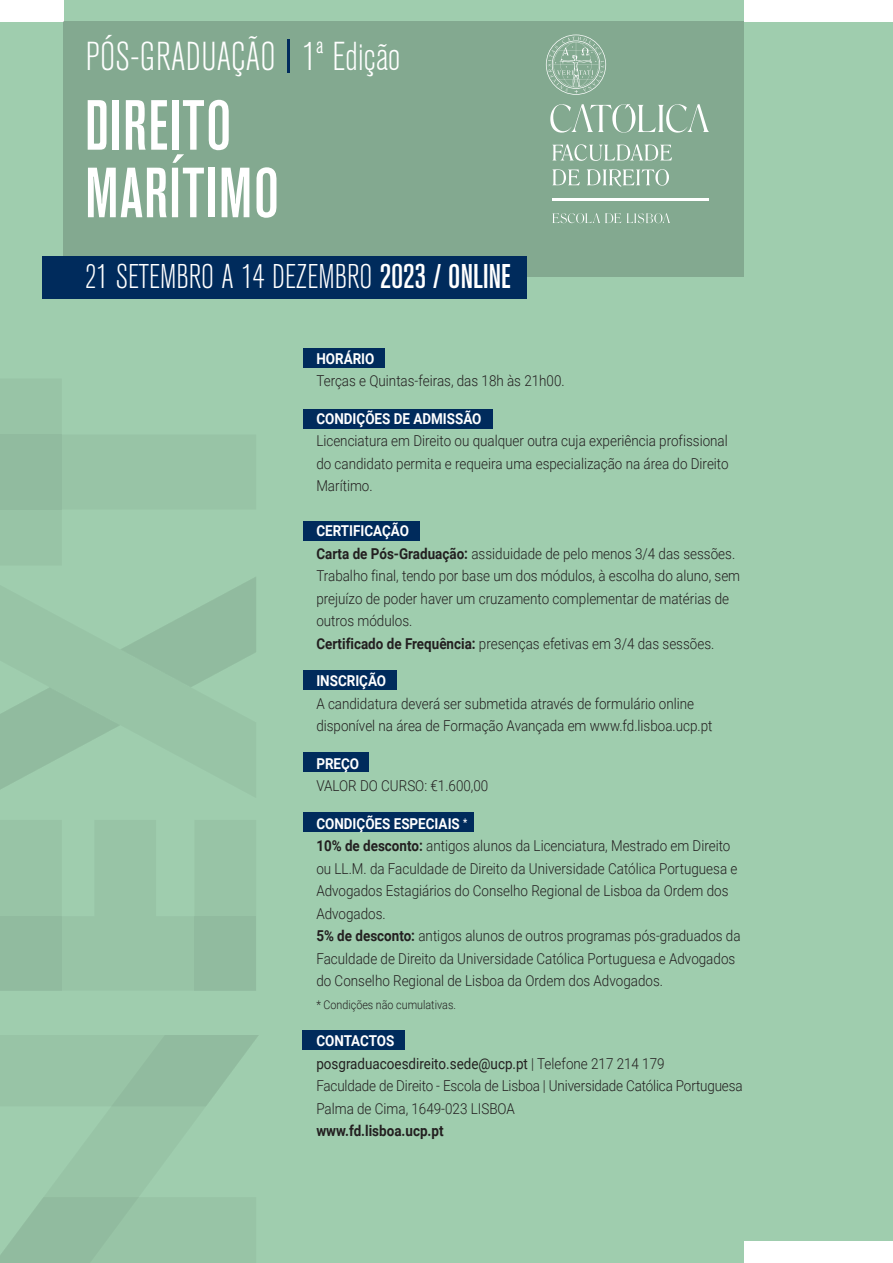
<style>
.page{position:relative;width:893px;height:1263px;background:#9fcdae}
.page>*{position:absolute;margin:0;border:0;box-sizing:border-box;transform-origin:0 0}
.t1{font:500 condensed 70.2px/67.5px "Akzidenz Grotesk BE";letter-spacing:.02em;color:#fff;scale:.96 1}
.t2{font:300 condensed 40.05px "Akzidenz Grotesk BE";letter-spacing:.005em;color:#fff;scale:.96 1}
.t3{font:300 condensed 34.05px "Akzidenz Grotesk BE";color:#fff;scale:.96 1}
.t4{font:300 15px/22.5px "Roboto";color:#231f20;scale:.9 1}
.t5{font:700 15px "Roboto";color:#fff;scale:.9 1}
.t6{font:700 15px "Roboto";color:#231f20;scale:.9 1}
.t7{font:300 12px "Roboto";color:#231f20;scale:.9 1}
.s1{font-weight:500}
.s2{font-weight:700;color:#fff}
.s3{font-weight:700}
.s4{font-weight:400}
</style>
<div class="page">
<div style="left:744px;top:0;width:149px;height:21px;background:#fff"></div>
<div style="left:744px;top:1242px;width:149px;height:21px;background:#fff"></div>
<div style="left:0;top:0;width:64px;height:21px;background:#fff"></div>
<div style="left:303px;top:349px;width:81px;height:19px;background:#002b5c"></div>
<div style="left:303px;top:521px;width:117px;height:19px;background:#002b5c"></div>
<div style="left:303px;top:670px;width:94px;height:19px;background:#002b5c"></div>
<div style="left:303px;top:812px;width:170px;height:19px;background:#002b5c"></div>
<div style="left:302px;top:1030px;width:102px;height:19px;background:#002b5c"></div>
<div style="left:303px;top:409px;width:190px;height:19px;background:#002b5c"></div>
<div style="left:64px;top:21px;width:680px;height:255px;background:#83a990"></div>
<hr style="left:287px;top:39px;width:3px;height:34px;background:#002b5c">
<div style="left:43px;top:256px;width:484px;height:42px;background:#002b5c"></div>
<hr style="left:552px;top:198px;width:157px;height:2px;background:#fff">
<svg style="left:550px;top:104px;width:159px;height:29px"></svg>
<svg style="left:552px;top:144px;width:120px;height:17px"></svg>
<svg style="left:552px;top:169px;width:28px;height:16px"></svg>
<svg style="left:587px;top:169px;width:82px;height:18px"></svg>
<svg style="left:546px;top:35px;width:60px;height:60px"></svg>
<svg style="left:552px;top:213px;width:69px;height:10px"></svg>
<svg style="left:627px;top:213px;width:43px;height:10px"></svg>
<svg style="left:0;top:578px;width:256px;height:211px"></svg>
<div style="left:0;top:916px;width:62px;height:75px;background:#91bb9f"></div>
<div style="left:194px;top:916px;width:62px;height:75px;background:#91bb9f"></div>
<svg style="left:0;top:1197px;width:139px;height:66px"></svg>
<svg style="left:111px;top:1035px;width:147px;height:71px"></svg>
<div style="left:0;top:434px;width:62px;height:76px;background:#91bb9f"></div>
<div style="left:303px;top:753px;width:65px;height:19px;background:#002b5c"></div>
<h2 class="t2" style="left:86px;top:35px;width:329px">PÓS-GRADUAÇÃO 1ª Edição</h2>
<h1 class="t1" style="left:85px;top:93px;width:204px">DIREITO<br>MARÍTIMO</h1>
<h3 class="t3" style="left:85px;top:258px;width:445px">21 SETEMBRO A 14 DEZEMBRO <span class="s1">2023 / ONLINE</span></h3>
<p class="t5" style="left:316px;top:348px;width:66px">HORÁRIO</p>
<p class="t4" style="left:316px;top:369px;width:277px">Terças e Quintas-feiras, das 18h às 21h00.</p>
<p class="t5" style="left:316px;top:408px;width:185px">CONDIÇÕES DE ADMISSÃO</p>
<p class="t4" style="left:316px;top:429px;width:460px;text-align:justify">Licenciatura em Direito ou qualquer outra cuja experiência profissional do candidato permita e requeira uma especialização na área do Direito Marítimo.</p>
<p class="t4" style="left:316px;top:519px;width:472px"><span class="s2">CERTIFICAÇÃO<br></span><span class="s3">Carta de Pós-Graduação:</span> assiduidade de pelo menos 3/4 das sessões.<br>Trabalho final, tendo por base um dos módulos, à escolha do aluno, sem prejuízo de poder haver um cruzamento complementar de matérias de outros módulos.<br><span class="s3">Certificado de Frequência:</span> presenças efetivas em 3/4 das sessões.</p>
<p class="t5" style="left:316px;top:670px;width:79px">INSCRIÇÃO</p>
<p class="t4" style="left:316px;top:692px;width:442px">A candidatura deverá ser submetida através de formulário online disponível na área de Formação Avançada em www.fd.lisboa.ucp.pt</p>
<p class="t5" style="left:316px;top:753px;width:49px">PREÇO</p>
<p class="t4" style="left:316px;top:774px;width:193px">VALOR DO CURSO: €1.600,00</p>
<p class="t4" style="left:316px;top:812px;width:473px"><span class="s2">CONDIÇÕES ESPECIAIS</span> <sup>*<br></sup><span class="s3">10% de desconto:</span> antigos alunos da Licenciatura, Mestrado em Direito ou LL.M. da Faculdade de Direito da Universidade Católica Portuguesa e Advogados Estagiários do Conselho Regional de Lisboa da Ordem dos Advogados.<br><span class="s3">5% de desconto:</span> antigos alunos de outros programas pós-graduados da Faculdade de Direito da Universidade Católica Portuguesa e Advogados do Conselho Regional de Lisboa da Ordem dos Advogados.</p>
<p class="t7" style="left:316px;top:996px;width:157px">* Condições não cumulativas.</p>
<p class="t4" style="left:316px;top:1029px;width:475px"><span class="s2">CONTACTOS<br></span><span class="s4">posgraduacoesdireito.sede@ucp.pt</span> | Telefone 217 214 179<br>Faculdade de Direito - Escola de Lisboa | Universidade Católica Portuguesa Palma de Cima, 1649-023 LISBOA</p>
<p class="t6" style="left:316px;top:1120px;width:143px">www.fd.lisboa.ucp.pt</p>
</div>
